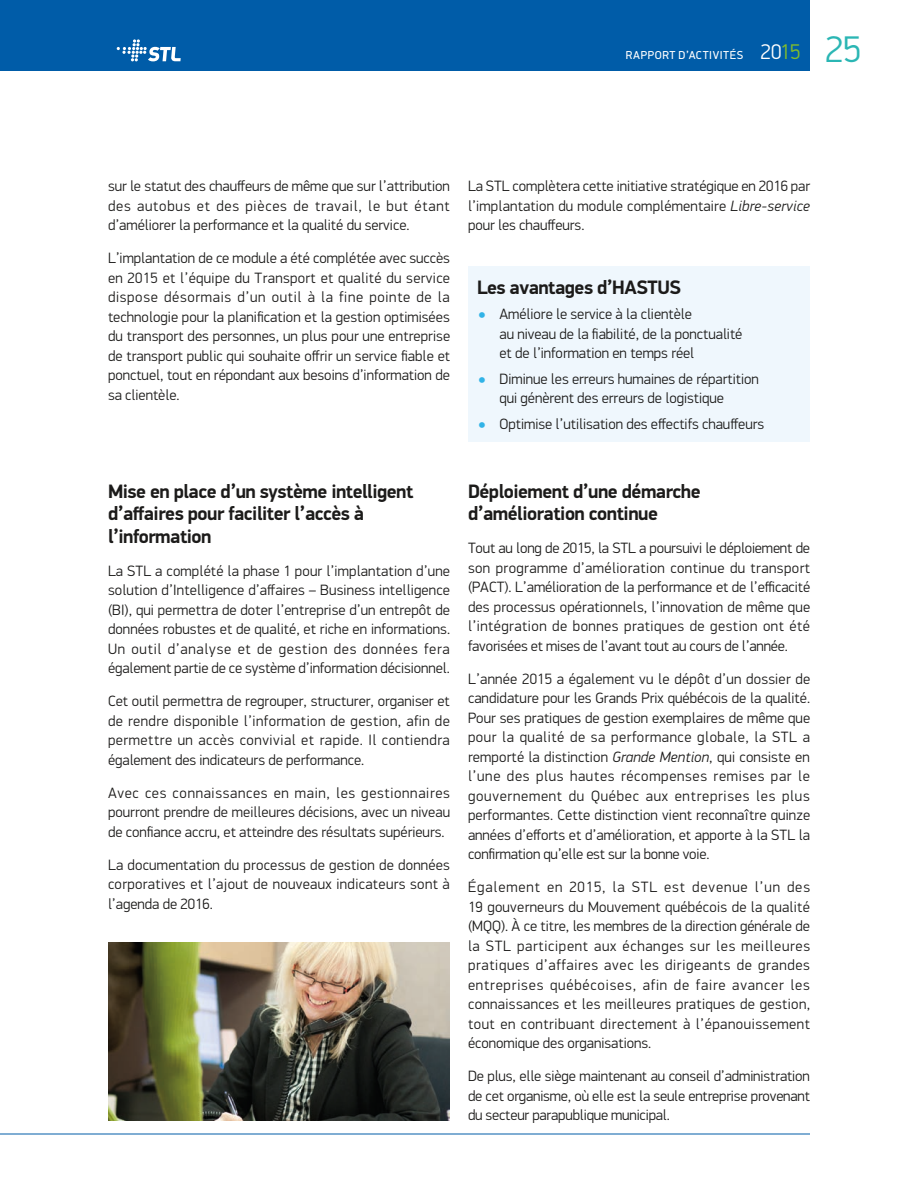
<style>
.page{position:relative;width:918px;height:1188px;background:#fff}
.page>*{position:absolute;margin:0;border:0;box-sizing:border-box;transform-origin:0 0}
.t1{font:700 19.5px/22.5px "PF Din Display Pro";letter-spacing:-.025em;color:#1c1b1a}
.t2{font:300 15px/19.5px "PF Din Display Pro";color:#1c1b1a;text-align:justify}
.t3{font:11.55px "PF Din Display Pro";letter-spacing:.055em;color:#fff}
.s1{font-weight:300;font-size:21.3px}
.s2{font-weight:300;font-size:21.3px;color:#83be2a}
.s3{font-weight:300;font-size:37.2px;color:#2bb6b4}
.s4{font-style:italic}
.s5{font-size:25.5px;color:#31b3e7}
</style>
<div class="page">
<div style="left:0;top:0;width:810px;height:71px;background:#005ca8"></div>
<hr style="left:0;top:1134px;width:810px;height:1px;background:#005ca8">
<svg style="left:117px;top:39px;width:64px;height:22px"></svg>
<div style="left:468px;top:266px;width:342px;height:175px;background:#eff7fd"></div>
<img style="left:108px;top:942px;width:342px;height:178px">
<p class="t3" style="left:626px;top:49px;width:237px">RAPPORT D’ACTIVITÉS <span class="s1">20</span><span class="s2">15</span> <span class="s3">25</span></p>
<p class="t2" style="left:108px;top:177px;width:344px">sur le statut des chauffeurs de même que sur l’attribution des autobus et des pièces de travail, le but étant d’améliorer la performance et la qualité du service.</p>
<p class="t2" style="left:108px;top:249px;width:344px">L’implantation de ce module a été complétée avec succès en 2015 et l’équipe du Transport et qualité du service dispose désormais d’un outil à la fine pointe de la technologie pour la planification et la gestion optimisées du transport des personnes, un plus pour une entreprise de transport public qui souhaite offrir un service fiable et ponctuel, tout en répondant aux besoins d’information de sa clientèle.</p>
<p class="t2" style="left:468px;top:177px;width:344px">La STL complètera cette initiative stratégique en 2016 par l’implantation du module complémentaire <span class="s4">Libre-service </span>pour les chauffeurs.</p>
<h1 class="t1" style="left:477px;top:276px;width:206px">Les avantages d’HASTUS</h1>
<p class="t2" style="left:500px;top:304px;width:244px;text-align:left;text-indent:-22px"><span class="s5">•</span> Améliore le service à la clientèle<br>au niveau de la fiabilité, de la ponctualité et de l’information en temps réel</p>
<p class="t2" style="left:500px;top:369px;width:261px;text-indent:-22px"><span class="s5">•</span> Diminue les erreurs humaines de répartition qui génèrent des erreurs de logistique</p>
<p class="t2" style="left:477px;top:414px;width:289px"><span class="s5">•</span> Optimise l’utilisation des effectifs chauffeurs</p>
<h1 class="t1" style="left:108px;top:480px;width:307px">Mise en place d’un système intelligent d’affaires pour faciliter l’accès à l’information</h1>
<p class="t2" style="left:108px;top:561px;width:344px">La STL a complété la phase 1 pour l’implantation d’une solution d’Intelligence d’affaires – Business intelligence (BI), qui permettra de doter l’entreprise d’un entrepôt de données robustes et de qualité, et riche en informations.<br>Un outil d’analyse et de gestion des données fera également partie de ce système d’information décisionnel.</p>
<p class="t2" style="left:108px;top:691px;width:343px">Cet outil permettra de regrouper, structurer, organiser et de rendre disponible l’information de gestion, afin de permettre un accès convivial et rapide. Il contiendra également des indicateurs de performance.</p>
<p class="t2" style="left:108px;top:783px;width:344px">Avec ces connaissances en main, les gestionnaires pourront prendre de meilleures décisions, avec un niveau de confiance accru, et atteindre des résultats supérieurs.</p>
<p class="t2" style="left:108px;top:855px;width:344px">La documentation du processus de gestion de données corporatives et l’ajout de nouveaux indicateurs sont à l’agenda de 2016.</p>
<h1 class="t1" style="left:468px;top:480px;width:234px">Déploiement d’une démarche d’amélioration continue</h1>
<p class="t2" style="left:468px;top:538px;width:344px">Tout au long de 2015, la STL a poursuivi le déploiement de son programme d’amélioration continue du transport (PACT). L’amélioration de la performance et de l’efficacité des processus opérationnels, l’innovation de même que l’intégration de bonnes pratiques de gestion ont été favorisées et mises de l’avant tout au cours de l’année.</p>
<p class="t2" style="left:468px;top:669px;width:344px">L’année 2015 a également vu le dépôt d’un dossier de candidature pour les Grands Prix québécois de la qualité.<br>Pour ses pratiques de gestion exemplaires de même que pour la qualité de sa performance globale, la STL a remporté la distinction <span class="s4">Grande Mention</span>, qui consiste en l’une des plus hautes récompenses remises par le gouvernement du Québec aux entreprises les plus performantes. Cette distinction vient reconnaître quinze années d’efforts et d’amélioration, et apporte à la STL la confirmation qu’elle est sur la bonne voie.</p>
<p class="t2" style="left:468px;top:877px;width:344px">Également en 2015, la STL est devenue l’un des 19 gouverneurs du Mouvement québécois de la qualité (MQQ). À ce titre, les membres de la direction générale de la STL participent aux échanges sur les meilleures pratiques d’affaires avec les dirigeants de grandes entreprises québécoises, afin de faire avancer les connaissances et les meilleures pratiques de gestion, tout en contribuant directement à l’épanouissement économique des organisations.</p>
<p class="t2" style="left:468px;top:1066px;width:343px">De plus, elle siège maintenant au conseil d’administration de cet organisme, où elle est la seule entreprise provenant du secteur parapublique municipal.</p>
</div>
